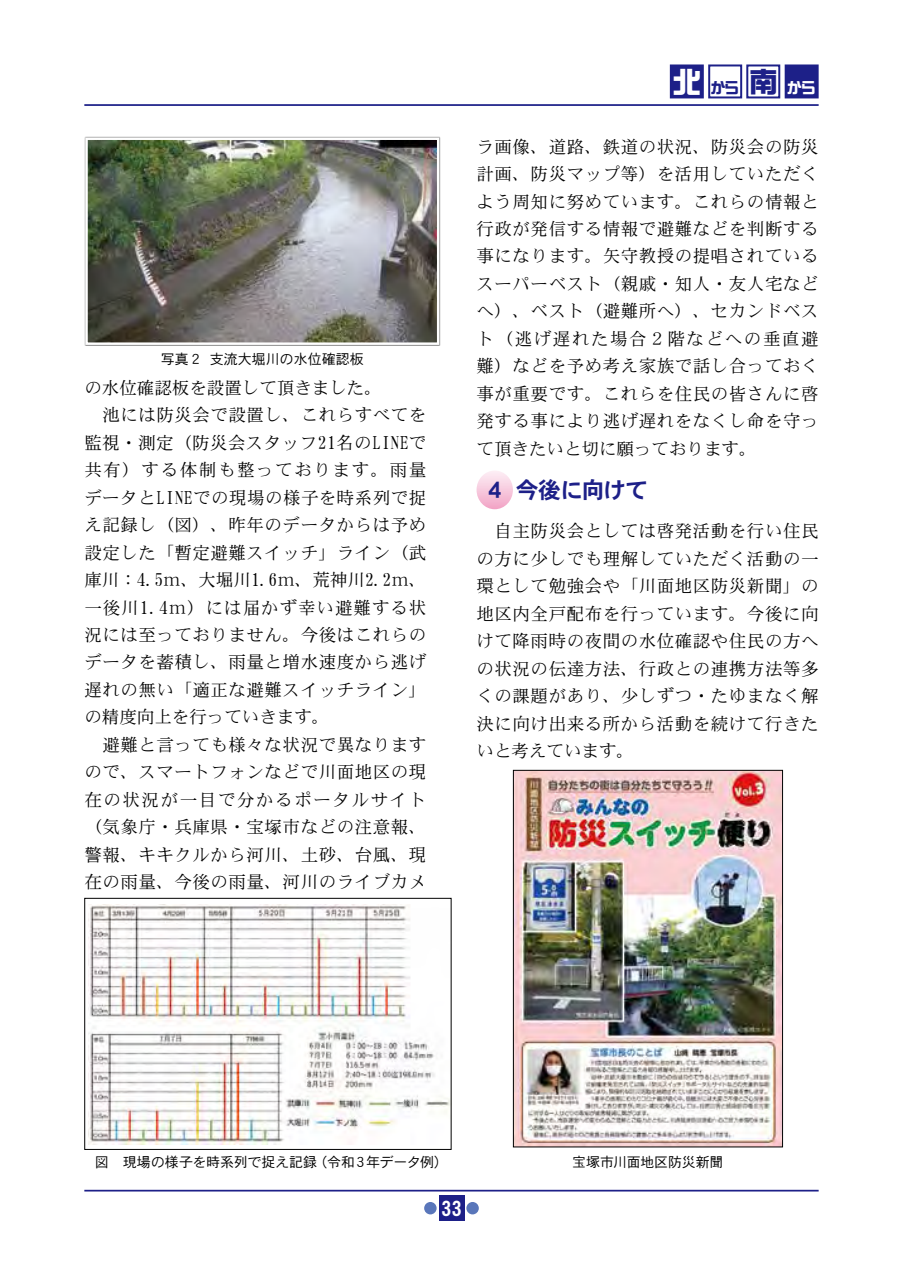
<style>
.page{position:relative;width:903px;height:1275px;background:#fff}
.page>*{position:absolute;margin:0;border:0;box-sizing:border-box;transform-origin:0 0}
.t1{font:22.75px "DFHS Gothic W7 WIN RKSJ H";letter-spacing:-.035em;color:#1d2088}
.t2{font:21px "DFHS Gothic W7 WIN RKSJ H";color:#fff}
.t3{font:17.5px/27.5px "DFHS Mincho W3 WIN RKSJ H";letter-spacing:.03em;color:#000;text-align:justify}
.t4{font:15.05px "DF So Gei W9 WING RKSJ H";color:#1d2088}
.t5{font:14px "DFHS Gothic W3 WIN RKSJ H";letter-spacing:-.005em;color:#000}
.s1{font-size:28.7px;color:#fff}
.s2{font-size:28.7px}
.s3{color:#fff}
</style>
<div class="page">
<hr style="left:84px;top:1190px;width:735px;height:1px;background:#1d2088">
<div style="left:439px;top:1196px;width:25px;height:25px;background:#1d2088"></div>
<div style="left:466px;top:1202px;width:13px;height:12px;background:#5976ba;border-radius:50%"></div>
<div style="left:424px;top:1202px;width:13px;height:12px;background:#5976ba;border-radius:50%"></div>
<hr style="left:84px;top:104px;width:735px;height:2px;background:#1d2088">
<div style="left:670px;top:64px;width:34px;height:34px;background:#1d2088;border:2px solid #1d2088"></div>
<div style="left:708px;top:64px;width:34px;height:34px;background:#fff;border:2px solid #1d2088"></div>
<div style="left:746px;top:64px;width:34px;height:34px;background:#fff;border:2px solid #1d2088"></div>
<div style="left:785px;top:64px;width:33px;height:34px;background:#1d2088"></div>
<img style="left:88px;top:140px;width:348px;height:202px">
<div style="left:85px;top:137px;width:354px;height:208px;border:2px solid #fff"></div>
<img style="left:88px;top:904px;width:361px;height:241px">
<div style="left:84px;top:898px;width:367px;height:252px;border:1px solid #000"></div>
<img style="left:515px;top:772px;width:266px;height:373px">
<div style="left:513px;top:770px;width:270px;height:377px;border:1px solid #000"></div>
<svg style="left:476px;top:471px;width:37px;height:38px"></svg>
<p class="t5" style="left:161px;top:352px;width:205px">写真２ 支流大堀川の水位確認板</p>
<p class="t3" style="left:84px;top:374px;width:344px;text-align:left">の水位確認板を設置して頂きました。<br>　池には防災会で設置し、これらすべてを監視・測定（防災会スタッフ21名のLINEで共有）する体制も整っております。雨量データとLINEでの現場の様子を時系列で捉え記録し（図）、昨年のデータからは予め設定した「暫定避難スイッチ」ライン（武庫川：4.5ｍ、大堀川1.6ｍ、荒神川2.2ｍ、一後川1.4ｍ）には届かず幸い避難する状況には至っておりません。今後はこれらのデータを蓄積し、雨量と増水速度から逃げ遅れの無い「適正な避難スイッチライン」の精度向上を行っていきます。<br>　避難と言っても様々な状況で異なりますので、スマートフォンなどで川面地区の現在の状況が一目で分かるポータルサイト（気象庁・兵庫県・宝塚市などの注意報、警報、キキクルから河川、土砂、台風、現在の雨量、今後の雨量、河川のライブカメ</p>
<p class="t4" style="left:672px;top:80px;width:144px"><span class="s1">北</span>から<span class="s2">南</span><span class="s3">から</span></p>
<p class="t3" style="left:476px;top:133px;width:344px">ラ画像、道路、鉄道の状況、防災会の防災計画、防災マップ等）を活用していただくよう周知に努めています。これらの情報と行政が発信する情報で避難などを判断する事になります。矢守教授の提唱されているスーパーベスト（親戚・知人・友人宅などへ）、ベスト（避難所へ）、セカンドベスト（逃げ遅れた場合２階などへの垂直避難）などを予め考え家族で話し合っておく事が重要です。これらを住民の皆さんに啓発する事により逃げ遅れをなくし命を守って頂きたいと切に願っております。</p>
<h1 class="t1" style="left:483px;top:478px;width:166px">４今後に向けて</h1>
<p class="t3" style="left:476px;top:518px;width:343px">　自主防災会としては啓発活動を行い住民の方に少しでも理解していただく活動の一環として勉強会や「川面地区防災新聞」の地区内全戸配布を行っています。今後に向けて降雨時の夜間の水位確認や住民の方への状況の伝達方法、行政との連携方法等多くの課題があり、少しずつ・たゆまなく解決に向け出来る所から活動を続けて行きたいと考えています。</p>
<p class="t5" style="left:95px;top:1155px;width:362px">図　現場の様子を時系列で捉え記録（令和３年データ例）　</p>
<p class="t5" style="left:572px;top:1155px;width:153px">宝塚市川面地区防災新聞</p>
<p class="t2" style="left:441px;top:1198px;width:23px">33</p>
</div>
